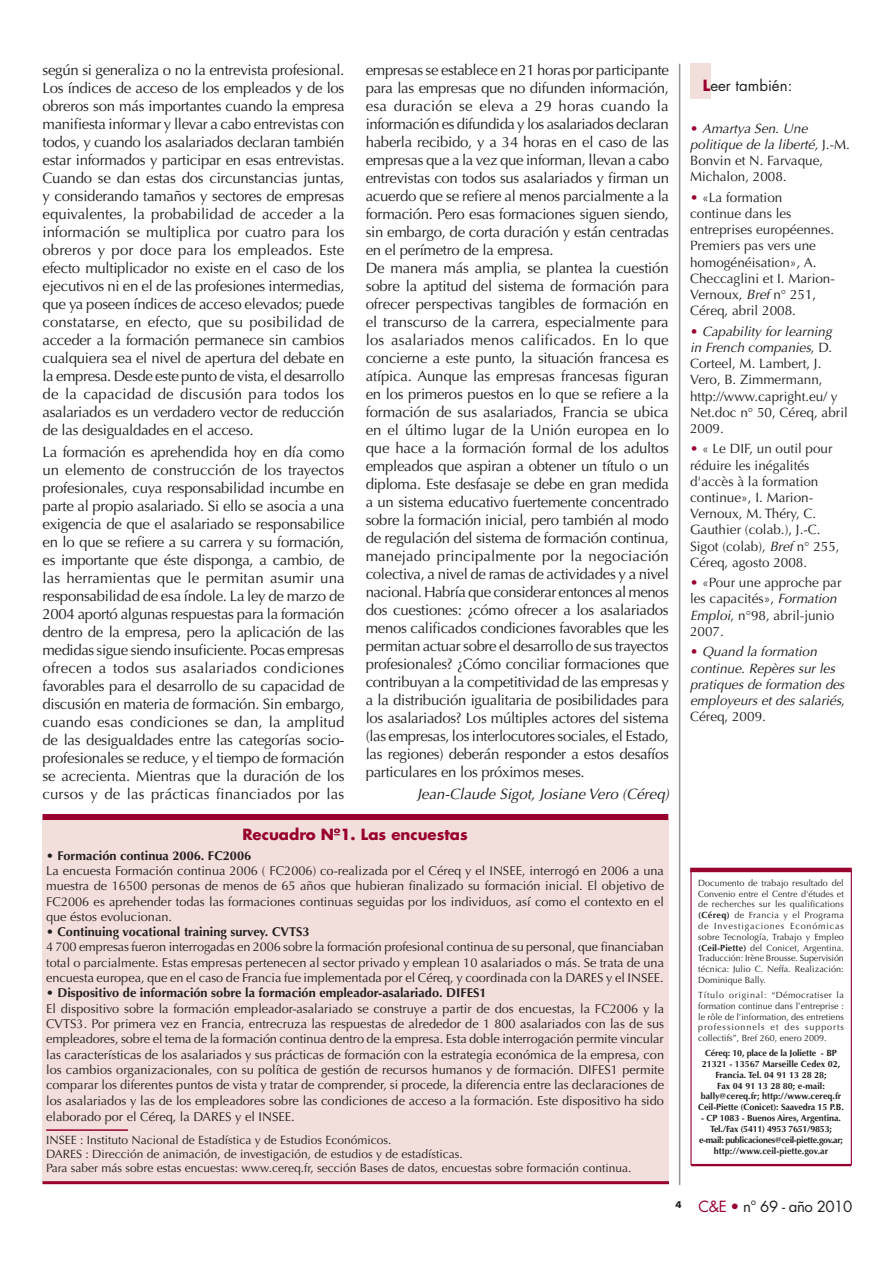
<style>
.page{position:relative;width:893px;height:1263px;background:#fff}
.page>*{position:absolute;margin:0;border:0;box-sizing:border-box;transform-origin:0 0}
.t1{font:15px/18px "Optima";letter-spacing:-.02em;color:#231f20;text-align:justify}
.t2{font:italic 15px "Optima";color:#231f20}
.t3{font:700 15px "Futura";color:#98012d}
.t4{font:15px "Futura";letter-spacing:-.03em;color:#231f20}
.t5{font:15px "Futura";color:#231f20}
.t6{font:13.5px/16.2px "Optima";color:#231f20}
.t7{font:italic 13.5px/16.2px "Optima";color:#231f20}
.t8{font:12.75px/15.5px "Optima";color:#231f20;text-align:justify}
.t9{font:700 12.75px "Optima";color:#231f20}
.t10{font:12px/14.4px "Optima";color:#231f20}
.t11{font:9px/10.8px "Optima";letter-spacing:.01em;color:#231f20;text-align:justify}
.t12{font:700 9px/10.8px "Optima";letter-spacing:-.01em;color:#231f20;text-align:center}
.t13{font:700 9px/10.8px "Optima";letter-spacing:-.03em;color:#231f20;text-align:center}
.s1{font-weight:700;color:#98012d}
.s2{color:#98012d}
.s3{font-style:italic}
.s4{font-style:normal;color:#98012d}
.s5{font-style:normal}
.s6{font-weight:700}
</style>
<div class="page">
<div style="left:690px;top:870px;width:162px;height:295px;background:#fff;border:1px solid #98012d"></div>
<hr style="left:690px;top:868px;width:162px;height:4px;background:#98012d">
<hr style="left:691px;top:1165px;width:160px;height:1px;background:#98012d">
<hr style="left:679px;top:64px;width:1px;height:1121px;background:#939598">
<div style="left:43px;top:819px;width:626px;height:364px;background:#f2dfdc"></div>
<div style="left:43px;top:814px;width:625px;height:6px;background:#98012d"></div>
<hr style="left:43px;top:1181px;width:626px;height:3px;background:#98012d">
<div style="left:690px;top:64px;width:21px;height:35px;background:#f2dfdc"></div>
<hr style="left:46px;top:1129px;width:82px;height:2px;background:#98012d">
<p class="t1" style="left:43px;top:61px;width:303px">según si generaliza o no la entrevista profesional.<br>Los índices de acceso de los empleados y de los obreros son más importantes cuando la empresa manifiesta informar y llevar a cabo entrevistas con todos, y cuando los asalariados declaran también estar informados y participar en esas entrevistas.<br>Cuando se dan estas dos circunstancias juntas, y considerando tamaños y sectores de empresas equivalentes, la probabilidad de acceder a la información se multiplica por cuatro para los obreros y por doce para los empleados. Este efecto multiplicador no existe en el caso de los ejecutivos ni en el de las profesiones intermedias, que ya poseen índices de acceso elevados; puede constatarse, en efecto, que su posibilidad de acceder a la formación permanece sin cambios cualquiera sea el nivel de apertura del debate en la empresa. Desde este punto de vista, el desarrollo de la capacidad de discusión para todos los asalariados es un verdadero vector de reducción de las desigualdades en el acceso.</p>
<p class="t1" style="left:43px;top:443px;width:304px">La formación es aprehendida hoy en día como un elemento de construcción de los trayectos profesionales, cuya responsabilidad incumbe en parte al propio asalariado. Si ello se asocia a una exigencia de que el asalariado se responsabilice en lo que se refiere a su carrera y su formación, es importante que éste disponga, a cambio, de las herramientas que le permitan asumir una responsabilidad de esa índole. La ley de marzo de 2004 aportó algunas respuestas para la formación dentro de la empresa, pero la aplicación de las medidas sigue siendo insuficiente. Pocas empresas ofrecen a todos sus asalariados condiciones favorables para el desarrollo de su capacidad de discusión en materia de formación. Sin embargo, cuando esas condiciones se dan, la amplitud de las desigualdades entre las categorías socio&shy;profesionales se reduce, y el tiempo de formación se acrecienta. Mientras que la duración de los cursos y de las prácticas financiados por las</p>
<p class="t1" style="left:366px;top:61px;width:305px;text-align:left">empresas se establece en 21 horas por participante para las empresas que no difunden información, esa duración se eleva a 29 horas cuando la información es difundida y los asalariados declaran haberla recibido, y a 34 horas en el caso de las empresas que a la vez que informan, llevan a cabo entrevistas con todos sus asalariados y firman un acuerdo que se refiere al menos parcialmente a la formación. Pero esas formaciones siguen siendo, sin embargo, de corta duración y están centradas en el perímetro de la empresa.<br>De manera más amplia, se plantea la cuestión sobre la aptitud del sistema de formación para ofrecer perspectivas tangibles de formación en el transcurso de la carrera, especialmente para los asalariados menos calificados. En lo que concierne a este punto, la situación francesa es atípica. Aunque las empresas francesas figuran en los primeros puestos en lo que se refiere a la formación de sus asalariados, Francia se ubica en el último lugar de la Unión europea en lo que hace a la formación formal de los adultos empleados que aspiran a obtener un título o un diploma. Este desfasaje se debe en gran medida a un sistema educativo fuertemente concentrado sobre la formación inicial, pero también al modo de regulación del sistema de formación continua, manejado principalmente por la negociación colectiva, a nivel de ramas de actividades y a nivel nacional. Habría que considerar entonces al menos dos cuestiones: ¿cómo ofrecer a los asalariados menos calificados condiciones favorables que les permitan actuar sobre el desarrollo de sus trayectos profesionales? ¿Cómo conciliar formaciones que contribuyan a la competitividad de las empresas y a la distribución igualitaria de posibilidades para los asalariados? Los múltiples actores del sistema (las empresas, los interlocutores sociales, el Estado, las regiones) deberán responder a estos desafíos particulares en los próximos meses.</p>
<p class="t2" style="left:417px;top:785px;width:253px">Jean-Claude Sigot, Josiane Vero (Céreq)</p>
<p class="t3" style="left:242px;top:824px;width:227px">Recuadro Nº1. Las encuestas</p>
<p class="t9" style="left:46px;top:848px;width:207px">• Formación continua 2006. FC2006</p>
<p class="t8" style="left:46px;top:863px;width:619px">La encuesta Formación continua 2006 ( FC2006) co-realizada por el Céreq y el INSEE, interrogó en 2006 a una muestra de 16500 personas de menos de 65 años que hubieran finalizado su formación inicial. El objetivo de FC2006 es aprehender todas las formaciones continuas seguidas por los individuos, así como el contexto en el que éstos evolucionan.</p>
<p class="t9" style="left:46px;top:924px;width:265px">• Continuing vocational training survey. CVTS3</p>
<p class="t8" style="left:46px;top:940px;width:619px">4 700 empresas fueron interrogadas en 2006 sobre la formación profesional continua de su personal, que financiaban total o parcialmente. Estas empresas pertenecen al sector privado y emplean 10 asalariados o más. Se trata de una encuesta europea, que en el caso de Francia fue implementada por el Céreq, y coordinada con la DARES y el INSEE.</p>
<p class="t9" style="left:46px;top:986px;width:442px">• Dispositivo de información sobre la formación empleador-asalariado. DIFES1</p>
<p class="t8" style="left:46px;top:1001px;width:619px">El dispositivo sobre la formación empleador-asalariado se construye a partir de dos encuestas, la FC2006 y la CVTS3. Por primera vez en Francia, entrecruza las respuestas de alrededor de 1 800 asalariados con las de sus empleadores, sobre el tema de la formación continua dentro de la empresa. Esta doble interrogación permite vincular las características de los asalariados y sus prácticas de formación con la estrategia económica de la empresa, con los cambios organizacionales, con su política de gestión de recursos humanos y de formación. DIFES1 permite comparar los diferentes puntos de vista y tratar de comprender, si procede, la diferencia entre las declaraciones de los asalariados y las de los empleadores sobre las condiciones de acceso a la formación. Este dispositivo ha sido elaborado por el Céreq, la DARES y el INSEE.</p>
<p class="t10" style="left:46px;top:1132px;width:587px">INSEE : Instituto Nacional de Estadística y de Estudios Económicos.<br>DARES : Dirección de animación, de investigación, de estudios y de estadísticas.<br>Para saber más sobre estas encuestas: www.cereq.fr, sección Bases de datos, encuestas sobre formación continua.</p>
<p class="t5" style="left:703px;top:75px;width:91px"><span class="s1">L</span>eer también:</p>
<p class="t6" style="left:690px;top:120px;width:161px"><span class="s2">•</span> <span class="s3">Amartya Sen. Une politique de la liberté,</span> J.-M.<br>Bonvin et N. Farvaque,<br>Michalon, 2008.</p>
<p class="t6" style="left:690px;top:189px;width:146px"><span class="s2">•</span> «La formation continue dans les entreprises européennes.<br>Premiers pas vers une homogénéisation», A.<br>Checcaglini et I. Marion-<br>Vernoux, <span class="s3">Bref</span> n° 251,<br>Céreq, abril 2008.</p>
<p class="t6" style="left:690px;top:323px;width:159px"><span class="s2">•</span> <span class="s3">Capability for learning<br>in French companies</span>, D.<br>Corteel, M. Lambert, J.<br>Vero, B. Zimmermann, http://www.capright.eu/ y<br>Net.doc n° 50, Céreq, abril<br>2009.</p>
<p class="t6" style="left:690px;top:441px;width:151px"><span class="s2">•</span> « Le DIF, un outil pour réduire les inégalités d'accès à la formation continue», I. Marion-<br>Vernoux, M. Théry, C.<br>Gauthier (colab.), J.-C.<br>Sigot (colab), <span class="s3">Bref</span> n° 255,<br>Céreq, agosto 2008.</p>
<p class="t6" style="left:690px;top:575px;width:153px"><span class="s2">•</span> «Pour une approche par les capacités», <span class="s3">Formation<br>Emploi</span>, n°98, abril-junio<br>2007.</p>
<p class="t7" style="left:690px;top:644px;width:156px"><span class="s4">•</span> Quand la formation continue. Repères sur les pratiques de formation des employeurs et des salariés<span class="s5">,<br>Céreq, 2009.</span></p>
<p class="t11" style="left:698px;top:877px;width:147px">Documento de trabajo resultado del Convenio entre el Centre d'études et de recherches sur les qualifications <span class="s6">(Céreq)</span> de Francia y el Programa de Investigaciones Económicas sobre Tecnología, Trabajo y Empleo <span class="s6">(Ceil-Piette)</span> del Conicet, Argentina.<br>Traducción: Irène Brousse. Supervisión técnica: Julio C. Neffa. Realización:<br>Dominique Bally.</p>
<p class="t11" style="left:698px;top:990px;width:147px">Título original: “Démocratiser la formation continue dans l’entreprise : le rôle de l’information, des entretiens professionnels et des supports collectifs”, Bref 260, enero 2009.</p>
<p class="t12" style="left:698px;top:1048px;width:147px">Céreq: 10, place de la Joliette - BP 21321 - 13567 Marseille Cedex 02, Francia. Tel. 04 91 13 28 28;<br>Fax 04 91 13 28 80; e-mail: bally@cereq.fr; http://www.cereq.fr Ceil-Piette (Conicet): Saavedra 15 P.B.</p>
<p class="t13" style="left:699px;top:1113px;width:146px">- CP 1083 - Buenos Aires, Argentina.<br>Tel./Fax (5411) 4953 7651/9853; e-mail: publicaciones@ceil-piette.gov.ar; http://www.ceil-piette.gov.ar</p>
<p class="t4" style="left:675px;top:1196px;width:178px"><sup>4</sup> <span class="s2">C&amp;E •</span> n° 69 - año 2010</p>
</div>
